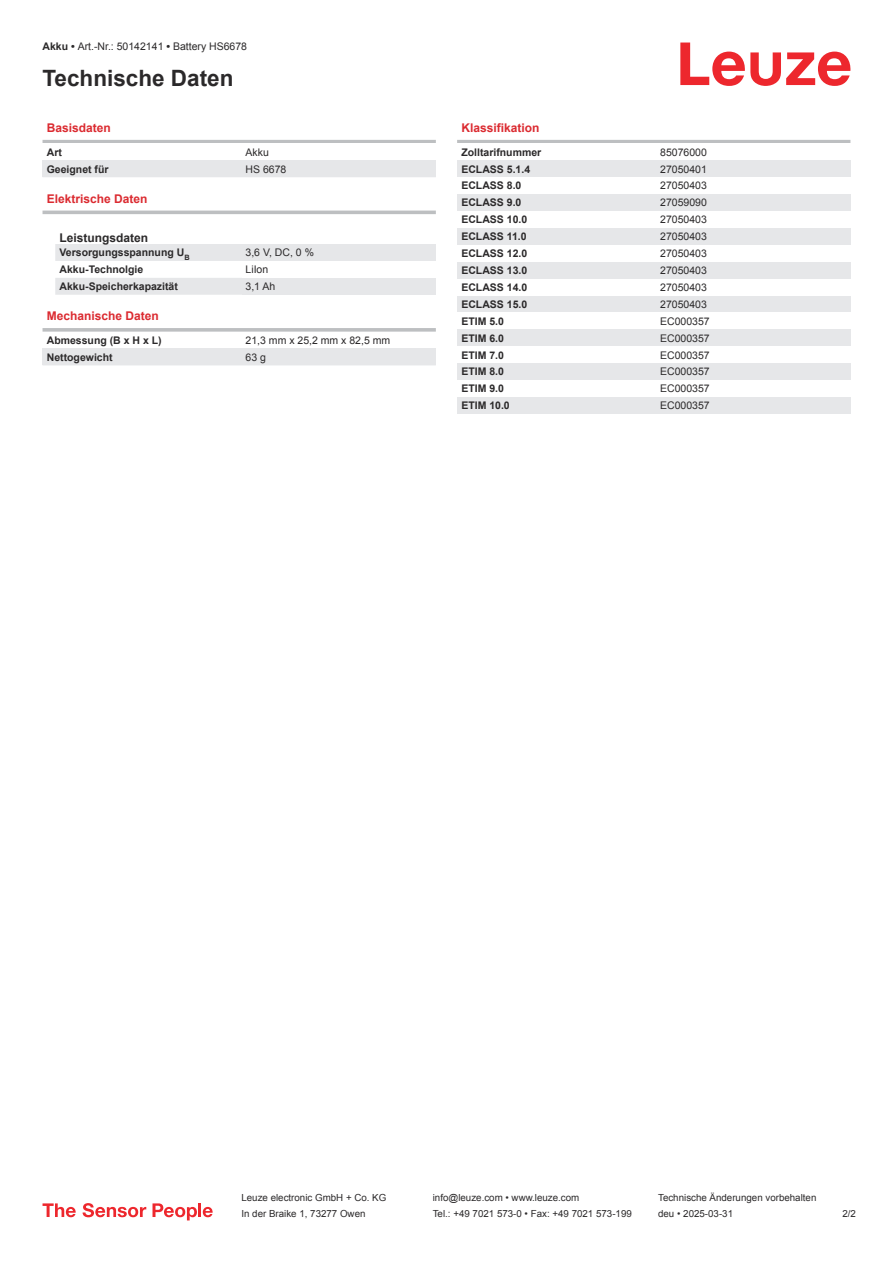
<style>
.page{position:relative;width:893px;height:1263px;background:#fff}
.page>*{position:absolute;margin:0;border:0;box-sizing:border-box;transform-origin:0 0}
.t1{font:700 22.5px "Arial";color:#2b292a}
.t2{font:700 12px "Arial";color:#db2a30}
.t3{font:700 12px "Arial";color:#2b292a}
.t4{font:700 10.5px "Arial";color:#2b292a}
.t5{font:10.5px "Arial";color:#2b292a}
.t6{font:9.75px "Arial";color:#2b292a}
.s1{font-weight:700}
</style>
<div class="page">
<svg style="left:680px;top:43px;width:170px;height:43px"></svg>
<svg style="left:55px;top:244px;width:187px;height:51px;fill:#e6e7e9"></svg>
<hr style="left:43px;top:140px;width:393px;height:3px;background:#bdbfc1">
<div style="left:43px;top:160px;width:199px;height:17px;background:#e6e7e9"></div>
<div style="left:242px;top:160px;width:194px;height:17px;background:#e6e7e9"></div>
<hr style="left:43px;top:211px;width:393px;height:3px;background:#bdbfc1">
<div style="left:242px;top:244px;width:194px;height:17px;background:#e6e7e9"></div>
<div style="left:242px;top:278px;width:194px;height:17px;background:#e6e7e9"></div>
<svg style="left:43px;top:328px;width:393px;height:4px;background:#c3c5c7"></svg>
<div style="left:43px;top:348px;width:199px;height:17px;background:#e6e7e9"></div>
<div style="left:242px;top:348px;width:194px;height:17px;background:#e6e7e9"></div>
<hr style="left:457px;top:140px;width:393px;height:3px;background:#bdbfc1">
<div style="left:457px;top:160px;width:200px;height:17px;background:#e6e7e9"></div>
<div style="left:657px;top:160px;width:193px;height:17px;background:#e6e7e9"></div>
<div style="left:457px;top:194px;width:200px;height:17px;background:#e6e7e9"></div>
<div style="left:657px;top:194px;width:193px;height:17px;background:#e6e7e9"></div>
<div style="left:457px;top:228px;width:200px;height:17px;background:#e6e7e9"></div>
<div style="left:657px;top:228px;width:193px;height:17px;background:#e6e7e9"></div>
<div style="left:457px;top:262px;width:200px;height:17px;background:#e6e7e9"></div>
<div style="left:657px;top:262px;width:193px;height:17px;background:#e6e7e9"></div>
<div style="left:457px;top:296px;width:200px;height:16px;background:#e6e7e9"></div>
<div style="left:657px;top:296px;width:193px;height:16px;background:#e6e7e9"></div>
<div style="left:457px;top:329px;width:200px;height:17px;background:#e6e7e9"></div>
<div style="left:657px;top:329px;width:193px;height:17px;background:#e6e7e9"></div>
<div style="left:457px;top:363px;width:200px;height:17px;background:#e6e7e9"></div>
<div style="left:657px;top:363px;width:193px;height:17px;background:#e6e7e9"></div>
<div style="left:457px;top:397px;width:200px;height:17px;background:#e6e7e9"></div>
<div style="left:657px;top:397px;width:193px;height:17px;background:#e6e7e9"></div>
<svg style="left:43px;top:1203px;width:33px;height:14px"></svg>
<svg style="left:83px;top:1203px;width:63px;height:14px"></svg>
<svg style="left:153px;top:1203px;width:44px;height:17px"></svg>
<hr style="left:198px;top:1203px;width:3px;height:14px;background:#ed272d">
<svg style="left:203px;top:1207px;width:10px;height:10px"></svg>
<p class="t5" style="left:43px;top:43px;width:206px"><span class="s1">Akku •</span> Art.-Nr.: 50142141 <span class="s1">•</span> Battery HS6678</p>
<h1 class="t1" style="left:43px;top:70px;width:192px">Technische Daten</h1>
<p class="t2" style="left:47px;top:123px;width:66px">Basisdaten</p>
<p class="t4" style="left:47px;top:148px;width:17px">Art</p>
<p class="t5" style="left:246px;top:148px;width:25px">Akku</p>
<p class="t4" style="left:47px;top:165px;width:63px">Geeignet für</p>
<p class="t5" style="left:246px;top:165px;width:42px">HS 6678</p>
<p class="t2" style="left:47px;top:194px;width:102px">Elektrische Daten</p>
<p class="t3" style="left:60px;top:233px;width:90px">Leistungsdaten</p>
<p class="t4" style="left:60px;top:249px;width:132px">Versorgungsspannung U<sub>B</sub></p>
<p class="t5" style="left:246px;top:249px;width:70px">3,6 V, DC, 0 %</p>
<p class="t4" style="left:60px;top:265px;width:85px">Akku-Technolgie</p>
<p class="t5" style="left:246px;top:265px;width:24px">LiIon</p>
<p class="t4" style="left:60px;top:282px;width:120px">Akku-Speicherkapazität</p>
<p class="t5" style="left:246px;top:282px;width:31px">3,1 Ah</p>
<p class="t2" style="left:47px;top:312px;width:114px">Mechanische Daten</p>
<p class="t4" style="left:47px;top:336px;width:116px">Abmessung (B x H x L)</p>
<p class="t5" style="left:246px;top:336px;width:146px">21,3 mm x 25,2 mm x 82,5 mm</p>
<p class="t4" style="left:47px;top:353px;width:67px">Nettogewicht</p>
<p class="t5" style="left:246px;top:353px;width:22px">63 g</p>
<p class="t2" style="left:461px;top:123px;width:80px">Klassifikation</p>
<p class="t4" style="left:461px;top:148px;width:81px">Zolltarifnummer</p>
<p class="t5" style="left:660px;top:148px;width:48px">85076000</p>
<p class="t4" style="left:461px;top:165px;width:70px">ECLASS 5.1.4</p>
<p class="t5" style="left:660px;top:165px;width:48px">27050401</p>
<p class="t4" style="left:461px;top:182px;width:62px">ECLASS 8.0</p>
<p class="t5" style="left:660px;top:182px;width:48px">27050403</p>
<p class="t4" style="left:461px;top:199px;width:62px">ECLASS 9.0</p>
<p class="t5" style="left:660px;top:199px;width:48px">27059090</p>
<p class="t4" style="left:461px;top:216px;width:67px">ECLASS 10.0</p>
<p class="t5" style="left:660px;top:216px;width:48px">27050403</p>
<p class="t4" style="left:461px;top:233px;width:67px">ECLASS 11.0</p>
<p class="t5" style="left:660px;top:232px;width:48px">27050403</p>
<p class="t4" style="left:461px;top:249px;width:67px">ECLASS 12.0</p>
<p class="t5" style="left:660px;top:249px;width:48px">27050403</p>
<p class="t4" style="left:461px;top:266px;width:67px">ECLASS 13.0</p>
<p class="t5" style="left:660px;top:266px;width:48px">27050403</p>
<p class="t4" style="left:461px;top:283px;width:67px">ECLASS 14.0</p>
<p class="t5" style="left:660px;top:283px;width:48px">27050403</p>
<p class="t4" style="left:461px;top:300px;width:67px">ECLASS 15.0</p>
<p class="t5" style="left:660px;top:300px;width:48px">27050403</p>
<p class="t4" style="left:461px;top:317px;width:44px">ETIM 5.0</p>
<p class="t5" style="left:660px;top:317px;width:51px">EC000357</p>
<p class="t4" style="left:461px;top:334px;width:44px">ETIM 6.0</p>
<p class="t5" style="left:660px;top:334px;width:51px">EC000357</p>
<p class="t4" style="left:461px;top:351px;width:44px">ETIM 7.0</p>
<p class="t5" style="left:660px;top:351px;width:51px">EC000357</p>
<p class="t4" style="left:461px;top:368px;width:44px">ETIM 8.0</p>
<p class="t5" style="left:660px;top:368px;width:51px">EC000357</p>
<p class="t4" style="left:461px;top:385px;width:44px">ETIM 9.0</p>
<p class="t5" style="left:660px;top:385px;width:51px">EC000357</p>
<p class="t4" style="left:461px;top:402px;width:50px">ETIM 10.0</p>
<p class="t5" style="left:660px;top:402px;width:51px">EC000357</p>
<p class="t6" style="left:241px;top:1194px;width:146px">Leuze electronic GmbH + Co. KG</p>
<p class="t6" style="left:433px;top:1194px;width:148px">info@leuze.com • www.leuze.com</p>
<p class="t6" style="left:658px;top:1194px;width:160px">Technische Änderungen vorbehalten</p>
<p class="t6" style="left:241px;top:1210px;width:126px">In der Braike 1, 73277 Owen</p>
<p class="t6" style="left:433px;top:1210px;width:201px">Tel.: +49 7021 573-0 • Fax: +49 7021 573-199</p>
<p class="t6" style="left:658px;top:1210px;width:76px">deu • 2025-03-31</p>
<p class="t6" style="left:842px;top:1210px;width:15px">2 /2</p>
</div>
